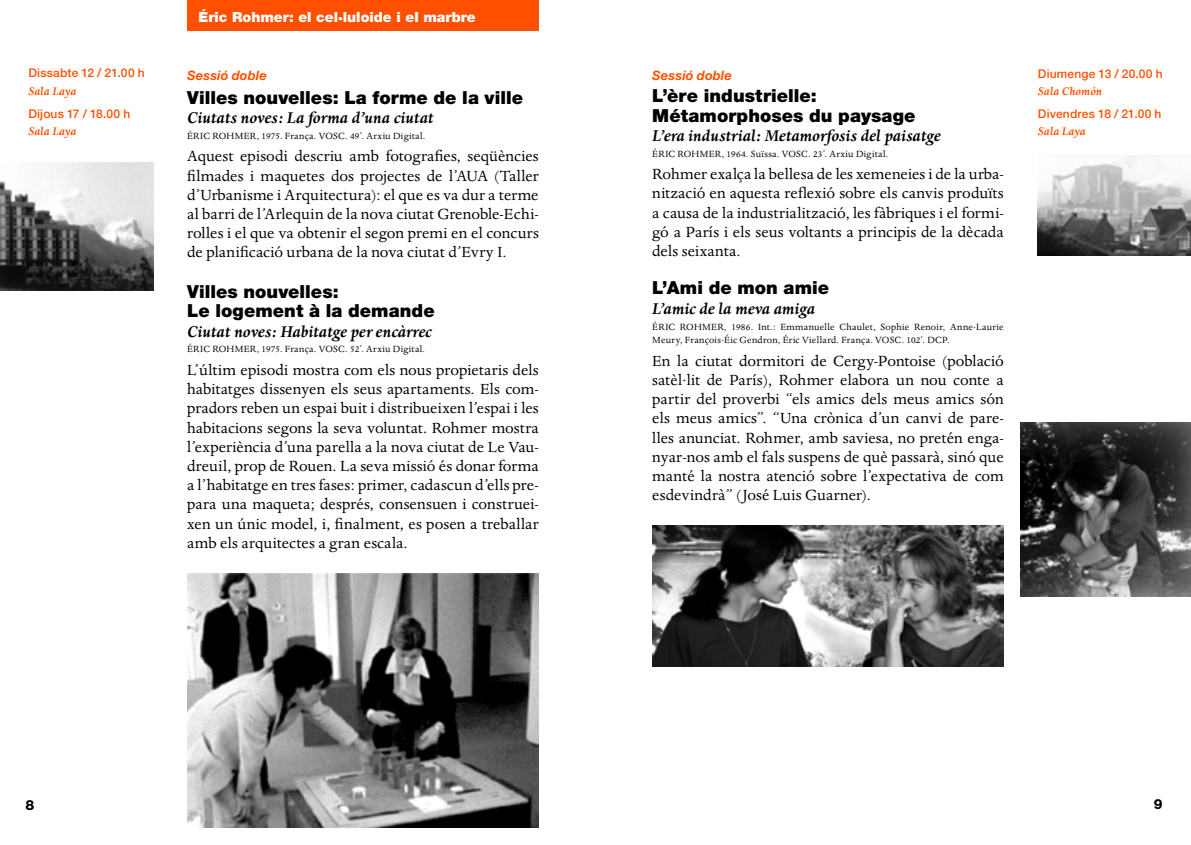
<style>
.page{position:relative;width:1191px;height:845px;background:#fff}
.page>*{position:absolute;margin:0;border:0;box-sizing:border-box;transform-origin:0 0}
.t1{font:900 18px/19.2px "Helvetica Neue LT";letter-spacing:.005em;color:#000}
.t2{font:italic 700 18px "Dante";letter-spacing:-.005em;color:#000}
.t3{font:17px/19.2px "Dante";letter-spacing:.005em;color:#000;text-align:justify}
.t4{font:900 14px "Helvetica Neue LT";color:#fff}
.t5{font:800 14px "Helvetica Neue LT";color:#000}
.t6{font:italic 700 13px "Helvetica Neue LT";letter-spacing:.01em;color:#ff5000}
.t7{font:italic 700 12.8px "Dante";letter-spacing:.01em;color:#ff5000}
.t8{font:500 12px "Helvetica Neue LT";letter-spacing:.015em;color:#ff5000}
.t9{font:10.4px/13.6px "Dante";letter-spacing:.02em;color:#000}
</style>
<div class="page">
<div style="left:187px;top:0;width:352px;height:30px;background:#ff5000"></div>
<img style="left:1037px;top:155px;width:154px;height:100px">
<img style="left:1020px;top:422px;width:171px;height:174px">
<img style="left:187px;top:574px;width:352px;height:254px">
<img style="left:652px;top:526px;width:351px;height:140px">
<img style="left:0;top:163px;width:153px;height:127px">
<p class="t8" style="left:28px;top:66px;width:118px">Dissabte 12 / 21.00 h</p>
<p class="t7" style="left:28px;top:84px;width:49px">Sala Laya</p>
<p class="t8" style="left:28px;top:106px;width:103px">Dijous 17 / 18.00 h</p>
<p class="t7" style="left:28px;top:124px;width:49px">Sala Laya</p>
<p class="t4" style="left:198px;top:9px;width:279px">Éric Rohmer: el cel·luloide i el marbre</p>
<p class="t6" style="left:187px;top:67px;width:81px">Sessió doble</p>
<p class="t1" style="left:187px;top:88px;width:337px">Villes nouvelles: La forme de la ville</p>
<p class="t2" style="left:187px;top:108px;width:248px">Ciutats noves: La forma d’una ciutat</p>
<p class="t9" style="left:187px;top:129px;width:240px">ÉRIC ROHMER, 1975. França. VOSC. 49’. Arxiu Digital.</p>
<p class="t3" style="left:187px;top:147px;width:353px">Aquest episodi descriu amb fotografies, seqüències filmades i maquetes dos projectes de l’AUA (Taller d’Urbanisme i Arquitectura): el que es va dur a terme al barri de l’Arlequin de la nova ciutat Grenoble-Echi· rolles i el que va obtenir el segon premi en el concurs de planificació urbana de la nova ciutat d’Evry I.</p>
<p class="t1" style="left:187px;top:282px;width:249px">Villes nouvelles:<br>Le logement à la demande</p>
<p class="t2" style="left:187px;top:321px;width:246px">Ciutat noves: Habitatge per encàrrec</p>
<p class="t9" style="left:187px;top:343px;width:239px">ÉRIC ROHMER, 1975. França. VOSC. 52’. Arxiu Digital.</p>
<p class="t3" style="left:187px;top:361px;width:353px">L’últim episodi mostra com els nous propietaris dels habitatges dissenyen els seus apartaments. Els com· pradors reben un espai buit i distribueixen l’espai i les habitacions segons la seva voluntat. Rohmer mostra l’experiència d’una parella a la nova ciutat de Le Vau· dreuil, prop de Rouen. La seva missió és donar forma a l’habitatge en tres fases: primer, cadascun d’ells pre· para una maqueta; després, consensuen i construei· xen un únic model, i, finalment, es posen a treballar amb els arquitectes a gran escala.</p>
<p class="t5" style="left:26px;top:796px;width:10px">8</p>
<p class="t6" style="left:652px;top:68px;width:81px">Sessió doble</p>
<p class="t1" style="left:652px;top:86px;width:265px">L’ère industrielle:<br>Métamorphoses du paysage</p>
<p class="t2" style="left:652px;top:126px;width:290px">L’era industrial: Metamorfosis del paisatge</p>
<p class="t9" style="left:652px;top:147px;width:238px">ÉRIC ROHMER, 1964. Suïssa. VOSC. 23’. Arxiu Digital.</p>
<p class="t3" style="left:652px;top:165px;width:353px">Rohmer exalça la bellesa de les xemeneies i de la urba· nització en aquesta reflexió sobre els canvis produïts a causa de la industrialització, les fàbriques i el formi· gó a París i els seus voltants a principis de la dècada dels seixanta.</p>
<p class="t1" style="left:652px;top:278px;width:178px">L’Ami de mon amie</p>
<p class="t2" style="left:652px;top:298px;width:164px">L’amic de la meva amiga</p>
<p class="t9" style="left:652px;top:320px;width:353px">ÉRIC ROHMER, 1986. Int.: Emmanuelle Chaulet, Sophie Renoir, Anne-Laurie<br>Meury, François-Éic Gendron, Éric Viellard. França. VOSC. 102’. DCP.</p>
<p class="t3" style="left:652px;top:352px;width:353px">En la ciutat dormitori de Cergy-Pontoise (població satèl·lit de París), Rohmer elabora un nou conte a partir del proverbi “els amics dels meus amics són els meus amics”. “Una crònica d’un canvi de pare· lles anunciat. Rohmer, amb saviesa, no pretén enga· nyar-nos amb el fals suspens de què passarà, sinó que manté la nostra atenció sobre l’expectativa de com esdevindrà” (José Luis Guarner).</p>
<p class="t8" style="left:1037px;top:66px;width:126px">Diumenge 13 / 20.00 h</p>
<p class="t7" style="left:1037px;top:84px;width:66px">Sala Chomón</p>
<p class="t8" style="left:1037px;top:107px;width:125px">Divendres 18 / 21.00 h</p>
<p class="t7" style="left:1037px;top:124px;width:49px">Sala Laya</p>
<p class="t5" style="left:1154px;top:795px;width:10px">9</p>
</div>
